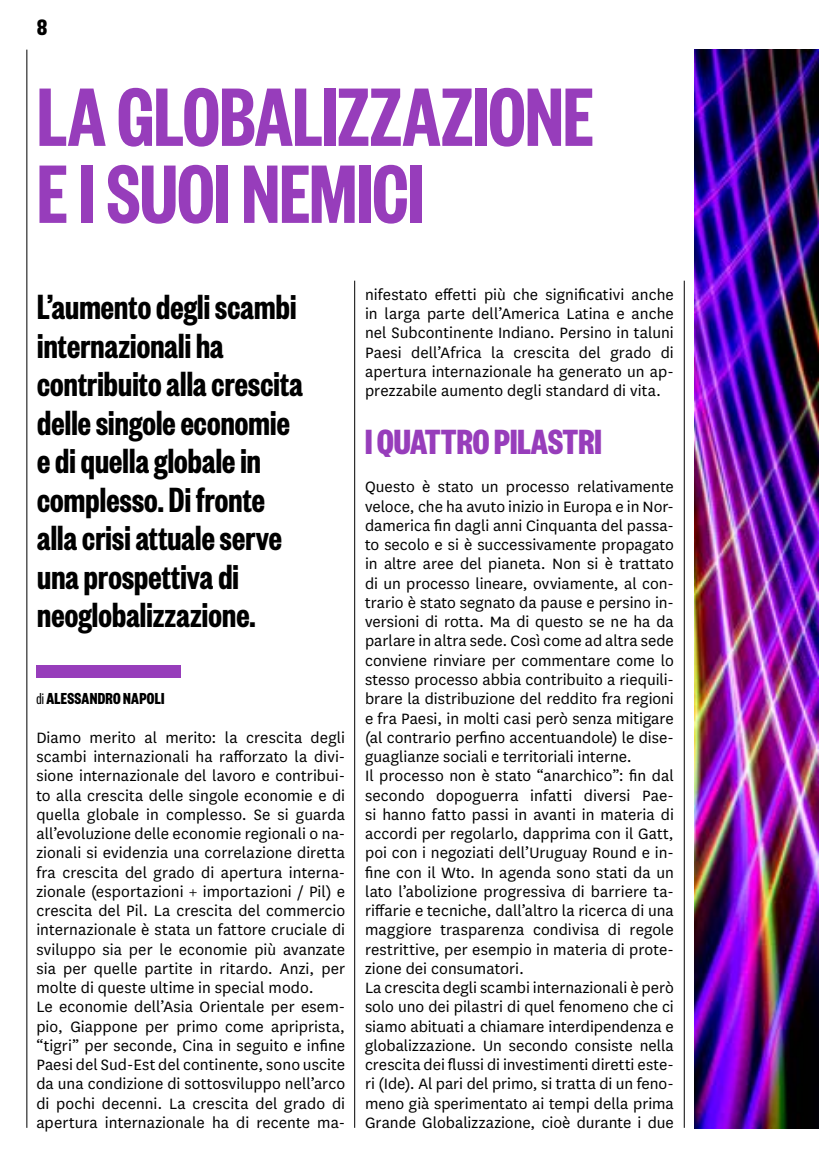
<style>
.page{position:relative;width:819px;height:1166px;background:#fff}
.page>*{position:absolute;margin:0;border:0;box-sizing:border-box;transform-origin:0 0}
.t1{font:600 91px/77px "Founders Grotesk X Cond";color:#973dbb}
.t2{font:600 38.5px/38.5px "Founders Grotesk X Cond";letter-spacing:.005em;color:#000}
.t3{font:700 38.5px "Founders Grotesk X Cond";color:#973dbb}
.t4{font:700 24.5px "Founders Grotesk X Cond";color:#000}
.t5{font:17.5px/19.2px "National";letter-spacing:.005em;color:#000}
.t6{font:700 17.5px "Founders Grotesk X Cond";letter-spacing:.015em;color:#000}
.s1{font-weight:400}
</style>
<div class="page">
<hr style="left:26px;top:50px;width:1px;height:1078px;background:#000">
<div style="left:36px;top:666px;width:145px;height:12px;background:#973dbb"></div>
<hr style="left:354px;top:281px;width:1px;height:847px;background:#000">
<hr style="left:683px;top:281px;width:1px;height:847px;background:#000">
<img style="left:694px;top:50px;width:125px;height:1079px">
<h3 class="t4" style="left:37px;top:12px;width:11px">8</h3>
<h1 class="t1" style="left:37px;top:74px;width:558px">LA GLOBALIZZAZIONE<br>E I SUOI NEMICI</h1>
<h2 class="t2" style="left:37px;top:286px;width:267px">L’aumento degli scambi internazionali ha contribuito alla crescita delle singole economie e di quella globale in complesso. Di fronte alla crisi attuale serve una prospettiva di neoglobalizzazione.</h2>
<p class="t6" style="left:36px;top:688px;width:129px"><span class="s1">di</span> ALESSANDRO NAPOLI</p>
<p class="t5" style="left:36px;top:727px;width:310px">Diamo merito al merito: la crescita degli scambi internazionali ha rafforzato la divi&shy;sione internazionale del lavoro e contribui&shy;to alla crescita delle singole economie e di quella globale in complesso. Se si guarda all’evoluzione delle economie regionali o na&shy;zionali si evidenzia una correlazione diretta fra crescita del grado di apertura interna&shy;zionale (esportazioni + importazioni / Pil) e crescita del Pil. La crescita del commercio internazionale è stata un fattore cruciale di sviluppo sia per le economie più avanzate sia per quelle partite in ritardo. Anzi, per molte di queste ultime in special modo.<br>Le economie dell’Asia Orientale per esem&shy;pio, Giappone per primo come apriprista, “tigri” per seconde, Cina in seguito e infine Paesi del Sud-Est del continente, sono uscite da una condizione di sottosviluppo nell’arco di pochi decenni. La crescita del grado di apertura internazionale ha di recente ma-</p>
<p class="t5" style="left:365px;top:284px;width:310px;text-align:justify">nifestato effetti più che significativi anche in larga parte dell’America Latina e anche nel Subcontinente Indiano. Persino in taluni Paesi dell’Africa la crescita del grado di apertura internazionale ha generato un ap&shy;prezzabile aumento degli standard di vita.</p>
<h2 class="t3" style="left:365px;top:418px;width:238px">I QUATTRO PILASTRI</h2>
<p class="t5" style="left:365px;top:477px;width:310px">Questo è stato un processo relativamente veloce, che ha avuto inizio in Europa e in Nor&shy;damerica fin dagli anni Cinquanta del passa&shy;to secolo e si è successivamente propagato in altre aree del pianeta. Non si è trattato di un processo lineare, ovviamente, al con&shy;trario è stato segnato da pause e persino in&shy;versioni di rotta. Ma di questo se ne ha da parlare in altra sede. Così come ad altra sede conviene rinviare per commentare come lo stesso processo abbia contribuito a riequili&shy;brare la distribuzione del reddito fra regioni e fra Paesi, in molti casi però senza mitigare (al contrario perfino accentuandole) le dise&shy;guaglianze sociali e territoriali interne.<br>Il processo non è stato “anarchico”: fin dal secondo dopoguerra infatti diversi Pae&shy;si hanno fatto passi in avanti in materia di accordi per regolarlo, dapprima con il Gatt, poi con i negoziati dell’Uruguay Round e in&shy;fine con il Wto. In agenda sono stati da un lato l’abolizione progressiva di barriere ta&shy;riffarie e tecniche, dall’altro la ricerca di una maggiore trasparenza condivisa di regole restrittive, per esempio in materia di prote&shy;zione dei consumatori.<br>La crescita degli scambi internazionali è però solo uno dei pilastri di quel fenomeno che ci siamo abituati a chiamare interdipendenza e globalizzazione. Un secondo consiste nella crescita dei flussi di investimenti diretti este&shy;ri (Ide). Al pari del primo, si tratta di un feno&shy;meno già sperimentato ai tempi della prima Grande Globalizzazione, cioè durante i due</p>
</div>
